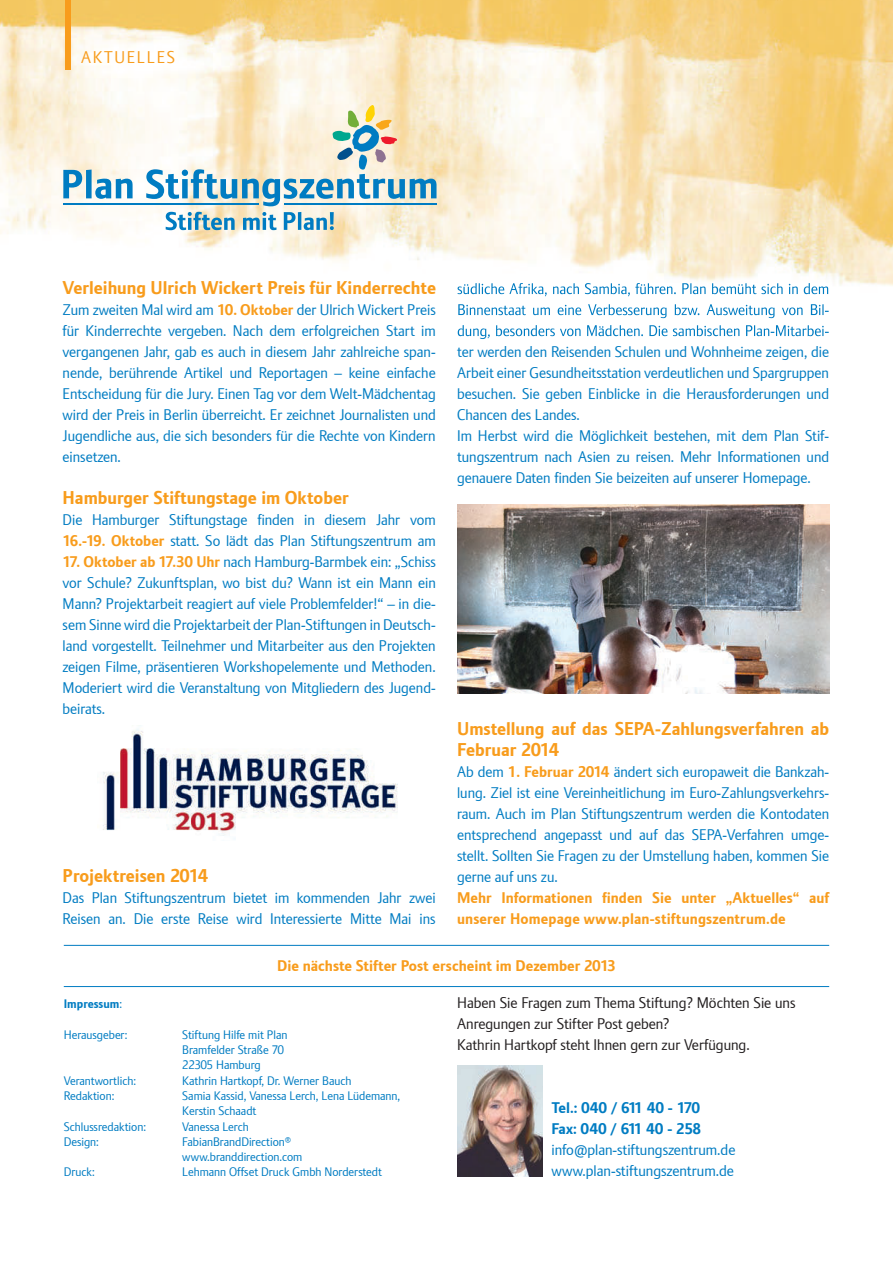
<style>
.page{position:relative;width:893px;height:1263px;background:#fff}
.page>*{position:absolute;margin:0;border:0;box-sizing:border-box;transform-origin:0 0}
.t1{font:700 18px/21px "Plan";color:#f89c1c}
.t2{font:16.5px "Plan";letter-spacing:.1em;color:#f89c1c}
.t3{font:15px/21px "Plan";color:#007cc2}
.t4{font:700 15px/21px "Plan";color:#f89c1c}
.t5{font:15px/21px "Plan";color:#231f20}
.t6{font:700 15px/21px "Plan";letter-spacing:-.04em;color:#007cc2}
.t7{font:12px/15.3px "Plan";color:#007cc2}
.t8{font:700 12px "Plan";color:#007cc2}
.s1{font-weight:700;color:#f89c1c}
.s2{font-weight:400}
</style>
<div class="page">
<img style="left:0;top:0;width:893px;height:334px">
<img style="left:458px;top:283px;width:371px;height:13px">
<img style="left:458px;top:283px;width:46px;height:11px">
<img style="left:458px;top:303px;width:371px;height:16px">
<img style="left:458px;top:304px;width:56px;height:11px">
<img style="left:515px;top:325px;width:314px;height:11px">
<img style="left:458px;top:325px;width:57px;height:11px">
<div style="left:65px;top:0;width:5px;height:69px;background:#f89c1c"></div>
<hr style="left:64px;top:986px;width:765px;height:1px;background:#007cc2">
<hr style="left:64px;top:945px;width:765px;height:1px;background:#007cc2">
<img style="left:457px;top:1065px;width:86px;height:111px">
<hr style="left:63px;top:203px;width:196px;height:1px;background:#007cc2">
<hr style="left:284px;top:203px;width:153px;height:1px;background:#007cc2">
<svg style="left:166px;top:212px;width:69px;height:18px"></svg>
<svg style="left:243px;top:212px;width:33px;height:18px"></svg>
<svg style="left:284px;top:212px;width:12px;height:18px"></svg>
<hr style="left:298px;top:212px;width:3px;height:18px;background:#007cc2">
<svg style="left:304px;top:212px;width:30px;height:18px"></svg>
<svg style="left:63px;top:170px;width:70px;height:29px"></svg>
<svg style="left:146px;top:105px;width:290px;height:101px"></svg>
<img style="left:103px;top:729px;width:295px;height:110px">
<img style="left:457px;top:504px;width:372px;height:189px">
<p class="t2" style="left:81px;top:51px;width:95px">AKTUELLES</p>
<p class="t1" style="left:63px;top:279px;width:375px">Verleihung Ulrich Wickert Preis für Kinderrechte</p>
<p class="t3" style="left:63px;top:300px;width:375px;text-align:justify">Zum zweiten Mal wird am <span class="s1">10. Oktober</span> der Ulrich Wickert Preis für Kinderrechte vergeben. Nach dem erfolgreichen Start im vergangenen Jahr, gab es auch in diesem Jahr zahlreiche span&shy;nende, berührende Artikel und Reportagen – keine einfache Entscheidung für die Jury. Einen Tag vor dem Welt-Mädchentag wird der Preis in Berlin überreicht. Er zeichnet Journalisten und Jugendliche aus, die sich besonders für die Rechte von Kindern einsetzen.</p>
<p class="t1" style="left:63px;top:489px;width:288px">Hamburger Stiftungstage im Oktober</p>
<p class="t3" style="left:63px;top:509px;width:375px">Die Hamburger Stiftungstage finden in diesem Jahr vom<br><span class="s1">16.-19. Oktober</span> statt. So lädt das Plan Stiftungszentrum am</p>
<p class="t3" style="left:63px;top:552px;width:375px;text-align:justify"><span class="s1">17. Oktober ab 17.30 Uhr</span> nach Hamburg-Barmbek ein: „Schiss vor Schule? Zukunftsplan, wo bist du? Wann ist ein Mann ein Mann? Projektarbeit reagiert auf viele Problemfelder!“ – in die&shy;sem Sinne wird die Projektarbeit der Plan-Stiftungen in Deutsch&shy;land vorgestellt. Teilnehmer und Mitarbeiter aus den Projekten zeigen Filme, präsentieren Workshopelemente und Methoden.<br>Moderiert wird die Veranstaltung von Mitgliedern des Jugend&shy;beirats.</p>
<p class="t3" style="left:457px;top:342px;width:373px">ter werden den Reisenden Schulen und Wohnheime zeigen, die Arbeit einer Gesundheitsstation verdeutlichen und Spargruppen besuchen. Sie geben Einblicke in die Herausforderungen und Chancen des Landes.<br>Im Herbst wird die Möglichkeit bestehen, mit dem Plan Stif&shy;tungszentrum nach Asien zu reisen. Mehr Informationen und genauere Daten finden Sie beizeiten auf unserer Homepage.</p>
<p class="t1" style="left:457px;top:720px;width:374px">Umstellung auf das SEPA-Zahlungsverfahren ab<br>Februar 2014</p>
<p class="t3" style="left:457px;top:762px;width:373px;text-align:justify">Ab dem <span class="s1">1. Februar 2014</span> ändert sich europaweit die Bankzah&shy;lung. Ziel ist eine Vereinheitlichung im Euro-Zahlungsverkehrs&shy;raum. Auch im Plan Stiftungszentrum werden die Kontodaten entsprechend angepasst und auf das SEPA-Verfahren umge&shy;stellt. Sollten Sie Fragen zu der Umstellung haben, kommen Sie gerne auf uns zu.</p>
<p class="t4" style="left:457px;top:887px;width:374px">Mehr Informationen finden Sie unter „Aktuelles“ auf unserer Homepage www.plan-stiftungszentrum.de</p>
<p class="t1" style="left:63px;top:867px;width:147px">Projektreisen 2014</p>
<p class="t3" style="left:63px;top:888px;width:375px">Das Plan Stiftungszentrum bietet im kommenden Jahr zwei<br>Reisen an. Die erste Reise wird Interessierte Mitte Mai ins</p>
<p class="t4" style="left:277px;top:957px;width:340px">Die nächste Stifter Post erscheint im Dezember 2013</p>
<p class="t5" style="left:457px;top:993px;width:340px">Haben Sie Fragen zum Thema Stiftung? Möchten Sie uns<br>Anregungen zur Stifter Post geben?<br>Kathrin Hartkopf steht Ihnen gern zur Verfügung.</p>
<p class="t8" style="left:64px;top:999px;width:60px">Impressum<span class="s2">:</span></p>
<p class="t7" style="left:64px;top:1028px;width:65px">Herausgeber:</p>
<p class="t7" style="left:182px;top:1028px;width:107px">Stiftung Hilfe mit Plan<br>Bramfelder Straße 70<br>22305 Hamburg</p>
<p class="t7" style="left:64px;top:1074px;width:74px">Verantwortlich:</p>
<p class="t7" style="left:182px;top:1074px;width:171px">Kathrin Hartkopf, Dr. Werner Bauch</p>
<p class="t7" style="left:64px;top:1089px;width:52px">Redaktion:</p>
<p class="t7" style="left:182px;top:1089px;width:220px">Samia Kassid, Vanessa Lerch, Lena Lüdemann,<br>Kerstin Schaadt</p>
<p class="t7" style="left:64px;top:1120px;width:84px">Schlussredaktion:</p>
<p class="t7" style="left:182px;top:1120px;width:68px">Vanessa Lerch</p>
<p class="t7" style="left:64px;top:1135px;width:37px">Design:</p>
<p class="t7" style="left:182px;top:1135px;width:122px">FabianBrandDirection® www.branddirection.com</p>
<p class="t7" style="left:64px;top:1165px;width:33px">Druck:</p>
<p class="t7" style="left:182px;top:1165px;width:201px">Lehmann Offset Druck Gmbh Norderstedt</p>
<p class="t6" style="left:551px;top:1098px;width:151px">Tel.: 040 / 611 40 - 170<br>Fax: 040 / 611 40 - 258</p>
<p class="t3" style="left:551px;top:1140px;width:186px">info@plan-stiftungszentrum.de www.plan-stiftungszentrum.de</p>
</div>
